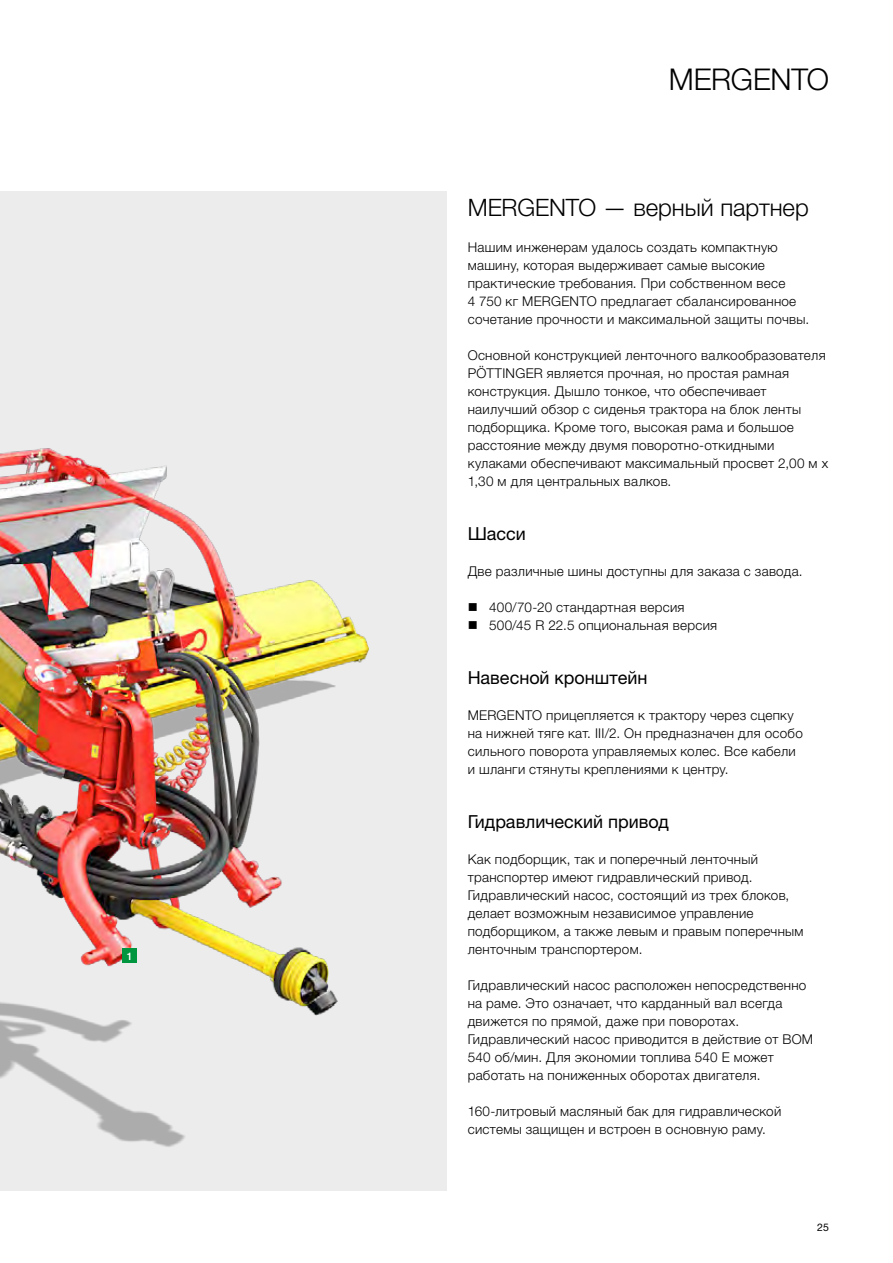
<style>
.page{position:relative;width:893px;height:1263px;background:#fff}
.page>*{position:absolute;margin:0;border:0;box-sizing:border-box;transform-origin:0 0}
.t1{font:300 30px "Helvetica Neue LTW1 G";letter-spacing:-.01em;color:#000}
.t2{font:300 24px "Helvetica Neue LTW1 G";letter-spacing:-.005em;color:#000}
.t3{font:18px "Helvetica Neue LTW1 G";color:#000}
.t4{font:300 13.5px/18px "Helvetica Neue LTW1 G";letter-spacing:.02em;color:#000}
.t5{font:10.5px "Helvetica Neue LTW1 G";color:#000}
.t6{font:500 10.5px "Helvetica Neue LTW1 G";color:#fff}
</style>
<div class="page">
<img style="left:0;top:191px;width:446px;height:1000px">
<div style="left:122px;top:948px;width:15px;height:15px;background:#00963f"></div>
<p class="t6" style="left:127px;top:949px;width:7px">1</p>
<h1 class="t1" style="left:669px;top:61px;width:162px">MERGENTO</h1>
<h2 class="t2" style="left:468px;top:193px;width:343px">MERGENTO — верный партнер</h2>
<p class="t4" style="left:468px;top:238px;width:343px">Нашим инженерам удалось создать компактную машину, которая выдерживает самые высокие практические требования. При собственном весе<br>4 750 кг MERGENTO предлагает сбалансированное сочетание прочности и максимальной защиты почвы.</p>
<p class="t4" style="left:468px;top:346px;width:362px">Основной конструкцией ленточного валкообразователя PÖTTINGER является прочная, но простая рамная конструкция. Дышло тонкое, что обеспечивает наилучший обзор с сиденья трактора на блок ленты подборщика. Кроме того, высокая рама и большое расстояние между двумя поворотно-откидными кулаками обеспечивают максимальный просвет 2,00 м x 1,30 м для центральных валков.</p>
<h3 class="t3" style="left:468px;top:523px;width:60px">Шасси</h3>
<p class="t4" style="left:468px;top:562px;width:336px">Две различные шины доступны для заказа с завода.</p>
<p class="t4" style="left:468px;top:598px;width:218px">■ 400/70-20 стандартная версия</p>
<p class="t4" style="left:468px;top:616px;width:251px">■ 500/45 R 22.5 опциональная версия</p>
<h3 class="t3" style="left:468px;top:667px;width:181px">Навесной кронштейн</h3>
<p class="t4" style="left:468px;top:706px;width:337px">MERGENTO прицепляется к трактору через сцепку на нижней тяге кат. III/2. Он предназначен для особо сильного поворота управляемых колес. Все кабели и шланги стянуты креплениями к центру.</p>
<h3 class="t3" style="left:468px;top:811px;width:203px">Гидравлический привод</h3>
<p class="t4" style="left:468px;top:850px;width:337px">Как подборщик, так и поперечный ленточный транспортер имеют гидравлический привод.<br>Гидравлический насос, состоящий из трех блоков, делает возможным независимое управление подборщиком, а также левым и правым поперечным ленточным транспортером.</p>
<p class="t4" style="left:468px;top:976px;width:347px">Гидравлический насос расположен непосредственно на раме. Это означает, что карданный вал всегда движется по прямой, даже при поворотах.<br>Гидравлический насос приводится в действие от ВОМ 540 об/мин. Для экономии топлива 540 E может работать на пониженных оборотах двигателя.</p>
<p class="t4" style="left:468px;top:1102px;width:315px">160-литровый масляный бак для гидравлической системы защищен и встроен в основную раму.</p>
<p class="t5" style="left:817px;top:1220px;width:13px">25</p>
</div>
